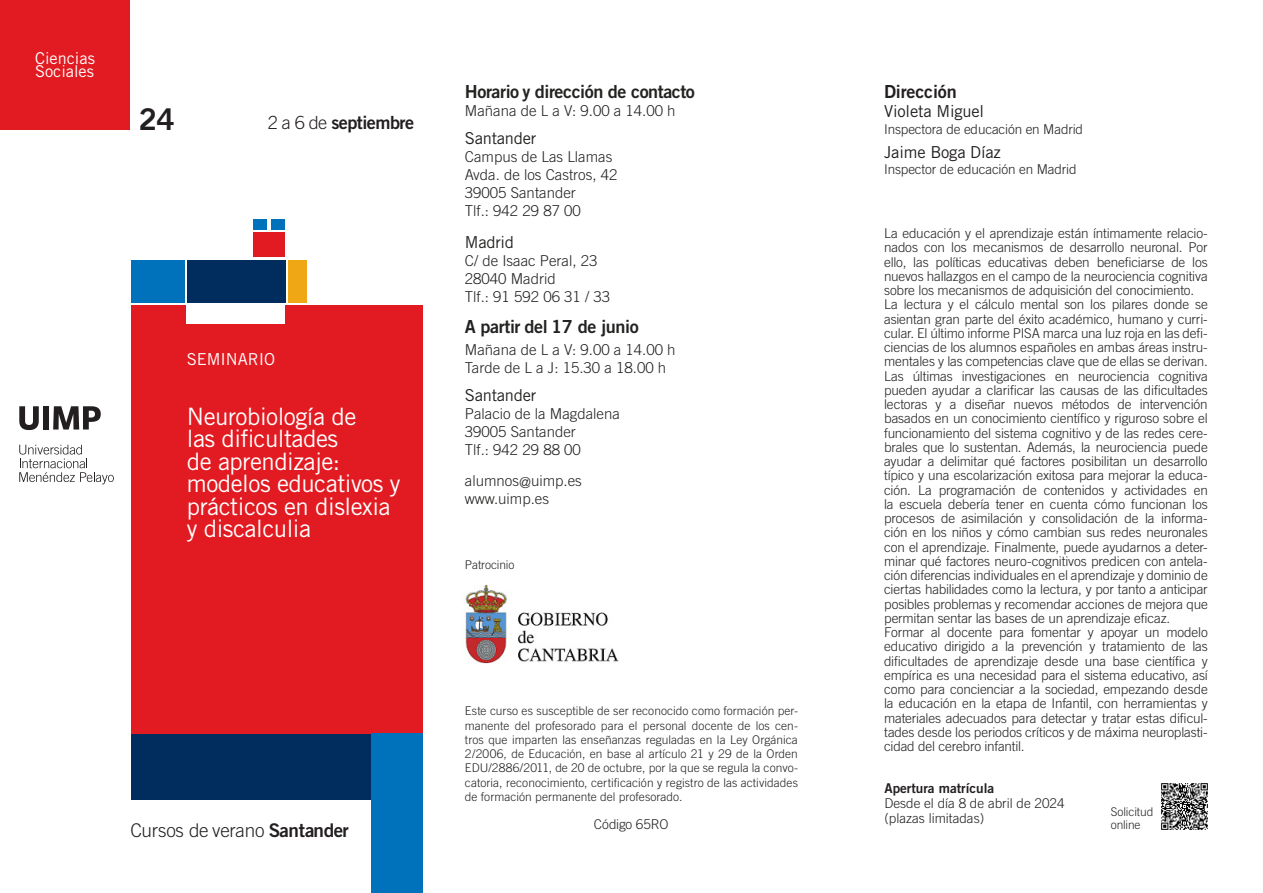
<style>
.page{position:relative;width:1263px;height:893px;background:#fff}
.page>*{position:absolute;margin:0;border:0;box-sizing:border-box;transform-origin:0 0}
._24{font:30px "Trade Gothic LT Std Bd 2";color:#231f20}
.curso{font:24px/22.5px "Trade Gothic LT Std";letter-spacing:-.02em;color:#fff}
.Cursos_de_verano{font:300 18.9px "Trade Gothic LT Std";letter-spacing:-.015em;color:#231f20}
.fecha_2{font:18.15px "Trade Gothic LT Std Bd 2";letter-spacing:-.03em;color:#231f20}
.t1{font:18px "Trade Gothic LT Std Bd 2";letter-spacing:-.025em;color:#222221}
.Directores{font:18px "Trade Gothic LT Std Bd 2";letter-spacing:-.01em;color:#231f20}
.Directores_-_Nombre{font:16.5px "Trade Gothic LT Std";letter-spacing:-.01em;color:#231f20}
.Contacto{font:16.5px "Trade Gothic LT Std";letter-spacing:-.015em;color:#222221}
.tipo_-_título{font:16.5px "Trade Gothic LT Std";letter-spacing:-.005em;color:#fff}
.categoria{font:16.35px/13.5px "Trade Gothic LT Std";color:#fff}
.Contacto-2{font:300 15px/18px "Trade Gothic LT Std";color:#222221}
.Texto{font:300 13.5px/14.2px "Trade Gothic LT Std";letter-spacing:-.015em;color:#222221;text-align:justify}
.Directores_-_Nombre-2{font:300 13.5px/15px "Trade Gothic LT Std";letter-spacing:-.01em;color:#231f20}
.t2{font:13.5px "Trade Gothic LT Std Bd 2";color:#231f20}
.Texto_Legal{font:300 12px/14.2px "Trade Gothic LT Std";color:#222221;text-align:justify}
.s1{font-family:"Trade Gothic LT Std";font-weight:300}
.s2{font-family:"Trade Gothic LT Std Bd 2";font-weight:400}
</style>
<div class="page">
<div style="left:0;top:0;width:130px;height:130px;background:#e21a21"></div>
<svg style="left:19px;top:445px;width:95px;height:39px"></svg>
<svg style="left:19px;top:406px;width:20px;height:24px"></svg>
<div style="left:43px;top:406px;width:6px;height:23px;background:#231f20"></div>
<svg style="left:53px;top:406px;width:48px;height:23px"></svg>
<div style="left:131px;top:305px;width:291px;height:429px;background:#e21a21"></div>
<div style="left:187px;top:260px;width:98px;height:42px;background:#002d5e"></div>
<div style="left:131px;top:260px;width:53px;height:42px;background:#0072bc"></div>
<div style="left:288px;top:260px;width:19px;height:42px;background:#efa715"></div>
<div style="left:253px;top:233px;width:32px;height:24px;background:#e21a21"></div>
<div style="left:272px;top:219px;width:13px;height:11px;background:#0072bc"></div>
<div style="left:253px;top:219px;width:14px;height:11px;background:#0072bc"></div>
<div style="left:187px;top:305px;width:98px;height:19px;background:#fff"></div>
<div style="left:131px;top:734px;width:291px;height:66px;background:#002d5e"></div>
<div style="left:371px;top:734px;width:51px;height:159px;background:#0072bc"></div>
<img style="left:1161px;top:783px;width:47px;height:47px">
<img style="left:465px;top:584px;width:154px;height:80px">
<p class="categoria" style="left:35px;top:51px;width:61px">Ciencias<br>Sociales</p>
<p class="_24" style="left:139px;top:100px;width:38px">24</p>
<p class="fecha_2" style="left:268px;top:112px;width:148px"><span class="s1">2 a 6 de</span> septiembre</p>
<p class="tipo_-_título" style="left:187px;top:349px;width:90px">SEMINARIO</p>
<p class="curso" style="left:187px;top:404px;width:215px">Neurobiología de<br>las dificultades<br>de aprendizaje: modelos educativos y prácticos en dislexia y discalculia</p>
<p class="t1" style="left:465px;top:80px;width:232px">Horario y dirección de contacto</p>
<p class="Contacto-2" style="left:465px;top:102px;width:212px">Mañana de L a V: 9.00 a 14.00 h</p>
<p class="Contacto" style="left:465px;top:128px;width:73px">Santander</p>
<p class="Contacto-2" style="left:465px;top:148px;width:149px">Campus de Las Llamas</p>
<p class="Contacto-2" style="left:465px;top:166px;width:154px">Avda. de los Castros, 42</p>
<p class="Contacto-2" style="left:465px;top:184px;width:112px">39005 Santander</p>
<p class="Contacto-2" style="left:465px;top:202px;width:117px">Tlf.: 942 29 87 00</p>
<p class="Contacto" style="left:465px;top:232px;width:51px">Madrid</p>
<p class="Contacto-2" style="left:465px;top:252px;width:134px">C/ de Isaac Peral, 23</p>
<p class="Contacto-2" style="left:465px;top:270px;width:92px">28040 Madrid</p>
<p class="Contacto-2" style="left:465px;top:288px;width:147px">Tlf.: 91 592 06 31 / 33</p>
<p class="t1" style="left:465px;top:315px;width:175px">A partir del 17 de junio</p>
<p class="Contacto-2" style="left:465px;top:341px;width:212px">Mañana de L a V: 9.00 a 14.00 h<br>Tarde de L a J: 15.30 a 18.00 h</p>
<p class="Contacto" style="left:465px;top:385px;width:73px">Santander</p>
<p class="Contacto-2" style="left:465px;top:405px;width:157px">Palacio de la Magdalena<br>39005 Santander<br>Tlf.: 942 29 88 00</p>
<p class="Contacto-2" style="left:465px;top:472px;width:118px">alumnos@uimp.es</p>
<p class="Contacto-2" style="left:465px;top:490px;width:86px">www.uimp.es</p>
<p class="Texto_Legal" style="left:465px;top:557px;width:51px">Patrocinio</p>
<p class="Cursos_de_verano" style="left:131px;top:819px;width:220px">Cursos de verano <span class="s2">Santander</span></p>
<p class="Texto_Legal" style="left:465px;top:704px;width:335px">Este curso es susceptible de ser reconocido como formación per&shy;manente del profesorado para el personal docente de los cen&shy;tros que imparten las enseñanzas reguladas en la Ley Orgánica 2/2006, de Educación, en base al artículo 21 y 29 de la Orden EDU/2886/2011, de 20 de octubre, por la que se regula la convo&shy;catoria, reconocimiento, certificación y registro de las actividades de formación permanente del profesorado.</p>
<p class="Texto" style="left:594px;top:817px;width:76px">Código 65RO</p>
<p class="Directores" style="left:884px;top:80px;width:74px">Dirección</p>
<p class="Directores_-_Nombre" style="left:884px;top:102px;width:102px">Violeta Miguel</p>
<p class="Directores_-_Nombre-2" style="left:884px;top:121px;width:200px">Inspectora de educación en Madrid</p>
<p class="Directores_-_Nombre" style="left:884px;top:142px;width:118px">Jaime Boga Díaz</p>
<p class="Directores_-_Nombre-2" style="left:884px;top:162px;width:194px">Inspector de educación en Madrid</p>
<p class="Texto" style="left:884px;top:226px;width:325px">La educación y el aprendizaje están íntimamente relacio&shy;nados con los mecanismos de desarrollo neuronal. Por ello, las políticas educativas deben beneficiarse de los nuevos hallazgos en el campo de la neurociencia cognitiva sobre los mecanismos de adquisición del conocimiento.</p>
<p class="Texto" style="left:884px;top:297px;width:325px">La lectura y el cálculo mental son los pilares donde se asientan gran parte del éxito académico, humano y curri&shy;cular. El último informe PISA marca una luz roja en las defi&shy;ciencias de los alumnos españoles en ambas áreas instru&shy;mentales y las competencias clave que de ellas se derivan.<br>Las últimas investigaciones en neurociencia cognitiva pueden ayudar a clarificar las causas de las dificultades lectoras y a diseñar nuevos métodos de intervención basados en un conocimiento científico y riguroso sobre el funcionamiento del sistema cognitivo y de las redes cere&shy;brales que lo sustentan. Además, la neurociencia puede ayudar a delimitar qué factores posibilitan un desarrollo típico y una escolarización exitosa para mejorar la educa&shy;ción. La programación de contenidos y actividades en la escuela debería tener en cuenta cómo funcionan los procesos de asimilación y consolidación de la informa&shy;ción en los niños y cómo cambian sus redes neuronales con el aprendizaje. Finalmente, puede ayudarnos a deter&shy;minar qué factores neuro-cognitivos predicen con antela&shy;ción diferencias individuales en el aprendizaje y dominio de ciertas habilidades como la lectura, y por tanto a anticipar posibles problemas y recomendar acciones de mejora que permitan sentar las bases de un aprendizaje eficaz.</p>
<p class="Texto" style="left:884px;top:625px;width:325px">Formar al docente para fomentar y apoyar un modelo educativo dirigido a la prevención y tratamiento de las dificultades de aprendizaje desde una base científica y empírica es una necesidad para el sistema educativo, así como para concienciar a la sociedad, empezando desde la educación en la etapa de Infantil, con herramientas y materiales adecuados para detectar y tratar estas dificul&shy;tades desde los periodos críticos y de máxima neuroplasti&shy;cidad del cerebro infantil.</p>
<p class="t2" style="left:884px;top:780px;width:111px">Apertura matrícula</p>
<p class="Directores_-_Nombre-2" style="left:884px;top:796px;width:182px">Desde el día 8 de abril de 2024 (plazas limitadas)</p>
<p class="Texto_Legal" style="left:1111px;top:804px;width:44px;line-height:13.5px">Solicitud online</p>
</div>
